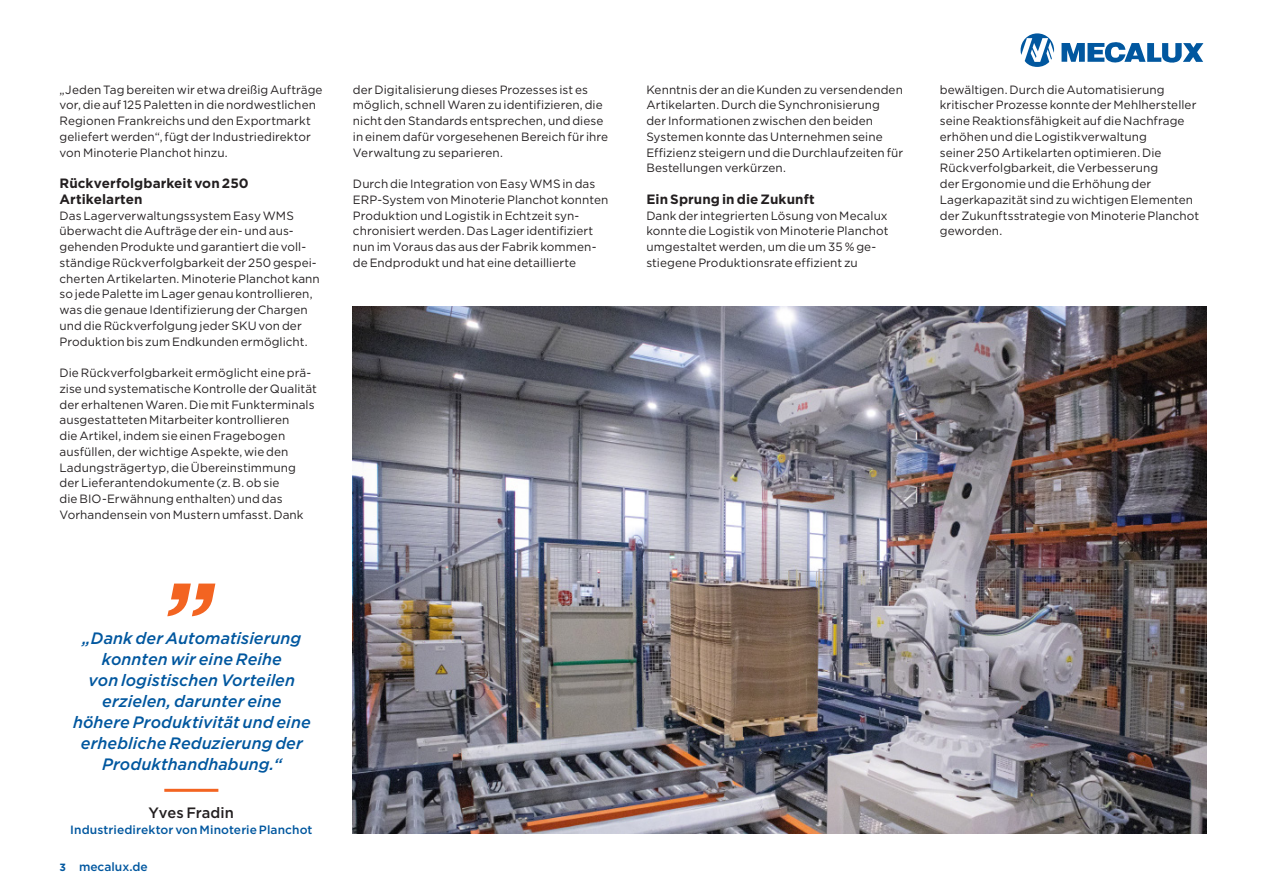
<style>
.page{position:relative;width:1263px;height:893px;background:#fff}
.page>*{position:absolute;margin:0;border:0;box-sizing:border-box;transform-origin:0 0}
.t1{font:italic 500 16.5px/21px "Gotham";letter-spacing:.005em;color:#01579f;text-align:center}
.t2{font:500 15px "Gotham";color:#231f20}
.t3{font:700 13.5px/15.8px "Gotham";letter-spacing:.005em;color:#231f20}
.t4{font:12px/15.8px "Gotham";letter-spacing:.005em;color:#231f20}
.t5{font:500 12px "Gotham";letter-spacing:.005em;color:#01579f}
.s1{font-weight:700;font-size:10.5px}
</style>
<div class="page">
<svg style="left:1020px;top:33px;width:34px;height:34px"></svg>
<svg style="left:1061px;top:42px;width:142px;height:21px"></svg>
<hr style="left:164px;top:789px;width:54px;height:3px;background:#f36421">
<svg style="left:167px;top:584px;width:48px;height:32px"></svg>
<img style="left:353px;top:306px;width:853px;height:527px">
<p class="t4" style="left:60px;top:81px;width:265px">„Jeden Tag bereiten wir etwa dreißig Aufträge vor, die auf 125 Paletten in die nordwestlichen Regionen Frankreichs und den Exportmarkt geliefert werden“, fügt der Industriedirektor von Minoterie Planchot hinzu.</p>
<p class="t3" style="left:60px;top:175px;width:191px">Rückverfolgbarkeit von 250<br>Artikelarten</p>
<p class="t4" style="left:60px;top:207px;width:262px">Das Lagerverwaltungssystem Easy WMS überwacht die Aufträge der ein- und aus&shy;gehenden Produkte und garantiert die voll&shy;ständige Rückverfolgbarkeit der 250 gespei&shy;cherten Artikelarten. Minoterie Planchot kann so jede Palette im Lager genau kontrollieren, was die genaue Identifizierung der Chargen und die Rückverfolgung jeder SKU von der Produktion bis zum Endkunden ermöglicht.</p>
<p class="t4" style="left:60px;top:365px;width:259px">Die Rückverfolgbarkeit ermöglicht eine prä&shy;zise und systematische Kontrolle der Qualität der erhaltenen Waren. Die mit Funkterminals ausgestatteten Mitarbeiter kontrollieren<br>die Artikel, indem sie einen Fragebogen ausfüllen, der wichtige Aspekte, wie den Ladungsträgertyp, die Übereinstimmung der Lieferantendokumente (z. B. ob sie<br>die BIO-Erwähnung enthalten) und das Vorhandensein von Mustern umfasst. Dank</p>
<p class="t4" style="left:353px;top:81px;width:257px">der Digitalisierung dieses Prozesses ist es möglich, schnell Waren zu identifizieren, die nicht den Standards entsprechen, und diese in einem dafür vorgesehenen Bereich für ihre Verwaltung zu separieren.</p>
<p class="t4" style="left:353px;top:176px;width:257px">Durch die Integration von Easy WMS in das ERP-System von Minoterie Planchot konnten Produktion und Logistik in Echtzeit syn&shy;chronisiert werden. Das Lager identifiziert nun im Voraus das aus der Fabrik kommen&shy;de Endprodukt und hat eine detaillierte</p>
<p class="t4" style="left:646px;top:81px;width:258px">Kenntnis der an die Kunden zu versendenden Artikelarten. Durch die Synchronisierung<br>der Informationen zwischen den beiden Systemen konnte das Unternehmen seine Effizienz steigern und die Durchlaufzeiten für Bestellungen verkürzen.</p>
<p class="t3" style="left:646px;top:191px;width:170px">Ein Sprung in die Zukunft</p>
<p class="t4" style="left:646px;top:207px;width:244px">Dank der integrierten Lösung von Mecalux konnte die Logistik von Minoterie Planchot umgestaltet werden, um die um 35 % ge&shy;stiegene Produktionsrate effizient zu</p>
<p class="t4" style="left:940px;top:81px;width:261px">bewältigen. Durch die Automatisierung kritischer Prozesse konnte der Mehlhersteller seine Reaktionsfähigkeit auf die Nachfrage erhöhen und die Logistikverwaltung<br>seiner 250 Artikelarten optimieren. Die Rückverfolgbarkeit, die Verbesserung<br>der Ergonomie und die Erhöhung der Lagerkapazität sind zu wichtigen Elementen der Zukunftsstrategie von Minoterie Planchot geworden.</p>
<h1 class="t1" style="left:73px;top:628px;width:239px">„Dank der Automatisierung konnten wir eine Reihe<br>von logistischen Vorteilen erzielen, darunter eine höhere Produktivität und eine erhebliche Reduzierung der<br>Produkthandhabung.“</h1>
<p class="t2" style="left:149px;top:803px;width:87px">Yves Fradin</p>
<p class="t5" style="left:70px;top:822px;width:244px">Industriedirektor von Minoterie Planchot</p>
<p class="t5" style="left:60px;top:859px;width:90px"><span class="s1">3</span> mecalux.de</p>
</div>
